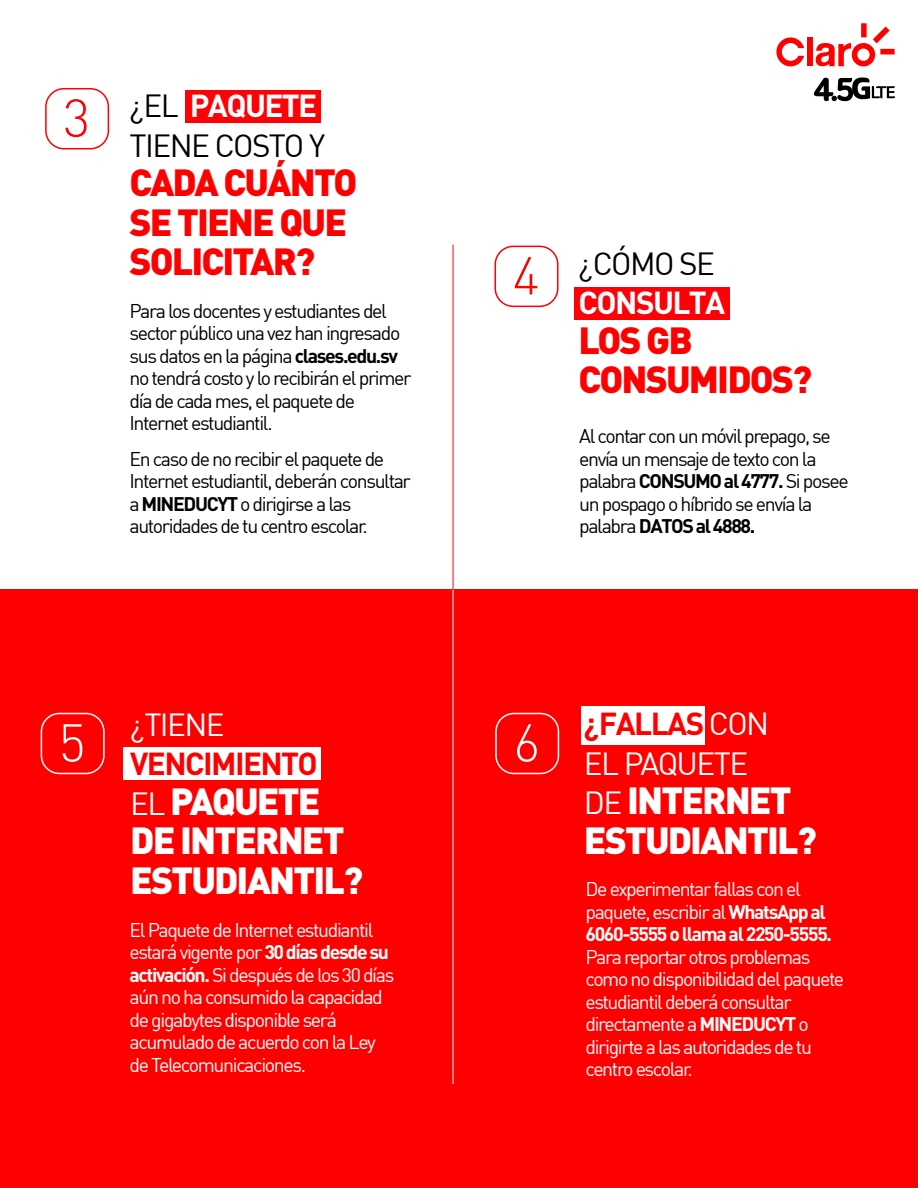
<style>
.page{position:relative;width:918px;height:1188px;background:#fff}
.page>*{position:absolute;margin:0;border:0;box-sizing:border-box;transform-origin:0 0}
.t1{font:300 52.35px "DIN";color:#f00}
.t2{font:300 52.35px "DIN";color:#fff}
.t3{font:900 37.35px/39.5px "DIN";letter-spacing:-.05em;color:#fff}
.t4{font:900 37.35px/39.5px "DIN";letter-spacing:-.05em;color:#f00}
.t5{font:31.35px/39.5px "DIN";letter-spacing:-.05em;color:#000}
.t6{font:31.35px/39.5px "DIN";letter-spacing:-.05em;color:#fff}
.t7{font:700 31.35px "DIN";letter-spacing:-.05em;color:#f00}
.t8{font:700 31.35px "DIN";letter-spacing:-.05em;color:#fff}
.t9{font:19.5px/22.5px "DIN";letter-spacing:-.07em;color:#fff}
.t10{font:19.5px/22.5px "DIN";letter-spacing:-.07em;color:#000}
.s1{font-weight:700;color:#fff}
.s2{font-weight:700}
.s3{font-weight:400;font-size:31.35px}
.s4{font-weight:700;color:#f00}
</style>
<div class="page">
<div style="left:0;top:590px;width:918px;height:598px;background:#f00"></div>
<div style="left:185px;top:90px;width:136px;height:32px;background:#ff0006"></div>
<div style="left:45px;top:88px;width:64px;height:61px;border:2px solid #f00;border-radius:18px"></div>
<div style="left:123px;top:747px;width:198px;height:33px;background:#fff"></div>
<div style="left:41px;top:713px;width:64px;height:61px;border:2px solid #fff;border-radius:18px"></div>
<div style="left:574px;top:287px;width:156px;height:32px;background:#ff0006"></div>
<div style="left:495px;top:246px;width:64px;height:61px;border:2px solid #f00;border-radius:18px"></div>
<div style="left:581px;top:706px;width:124px;height:39px;background:#fff"></div>
<div style="left:495px;top:713px;width:64px;height:61px;border:2px solid #fff;border-radius:18px"></div>
<hr style="left:453px;top:245px;width:1px;height:344px;background:#f00">
<hr style="left:453px;top:590px;width:1px;height:494px;background:#fff">
<svg style="left:813px;top:77px;width:82px;height:24px"></svg>
<svg style="left:776px;top:37px;width:28px;height:29px"></svg>
<div style="left:807px;top:37px;width:6px;height:29px;background:#f00"></div>
<svg style="left:816px;top:23px;width:79px;height:43px"></svg>
<h1 class="t1" style="left:63px;top:86px;width:28px">3</h1>
<h3 class="t5" style="left:130px;top:86px;width:197px">¿EL <span class="s1">PAQUETE<br></span>TIENE COSTO Y</h3>
<h2 class="t4" style="left:130px;top:161px;width:229px">CADA CUÁNTO<br>SE TIENE QUE<br>SOLICITAR?</h2>
<p class="t10" style="left:130px;top:299px;width:283px">Para los docentes y estudiantes del sector público una vez han ingresado sus datos en la página <span class="s2">clases.edu.sv </span>no tendrá costo y lo recibirán el primer día de cada mes, el paquete de Internet estudiantil.</p>
<p class="t10" style="left:130px;top:447px;width:283px">En caso de no recibir el paquete de Internet estudiantil, deberán consultar a <span class="s2">MINEDUCYT</span> o dirigirse a las autoridades de tu centro escolar.</p>
<h1 class="t2" style="left:59px;top:711px;width:28px">5</h1>
<h3 class="t6" style="left:130px;top:704px;width:96px">¿TIENE</h3>
<h3 class="t7" style="left:130px;top:743px;width:189px">VENCIMIENTO</h3>
<h2 class="t3" style="left:130px;top:779px;width:235px"><span class="s3">EL</span> PAQUETE<br>DE INTERNET<br>ESTUDIANTIL?</h2>
<p class="t9" style="left:130px;top:918px;width:266px">El Paquete de Internet estudiantil estará vigente por <span class="s2">30 días desde su activación.</span> Si después de los 30 días aún no ha consumido la capacidad de gigabytes disponible será acumulado de acuerdo con la Ley de Telecomunicaciones.</p>
<h1 class="t1" style="left:513px;top:243px;width:28px">4</h1>
<h3 class="t5" style="left:579px;top:243px;width:138px">¿CÓMO SE</h3>
<h3 class="t8" style="left:579px;top:283px;width:148px">CONSULTA</h3>
<h2 class="t4" style="left:579px;top:319px;width:235px">LOS GB<br>CONSUMIDOS?</h2>
<p class="t10" style="left:579px;top:425px;width:271px">Al contar con un móvil prepago, se envía un mensaje de texto con la palabra <span class="s2">CONSUMO al 4777.</span> Si posee un pospago o híbrido se envía la palabra <span class="s2">DATOS al 4888.</span></p>
<h1 class="t2" style="left:513px;top:711px;width:28px">6</h1>
<h3 class="t6" style="left:584px;top:704px;width:187px"><span class="s4">¿FALLAS</span> CON<br>EL PAQUETE</h3>
<h2 class="t3" style="left:584px;top:779px;width:235px"><span class="s3">DE</span> INTERNET<br>ESTUDIANTIL?</h2>
<p class="t9" style="left:585px;top:878px;width:248px">De experimentar fallas con el paquete, escribir al <span class="s2">WhatsApp al<br>6060-5555 o llama al 2250-5555.</span></p>
<p class="t9" style="left:585px;top:945px;width:260px">Para reportar otros problemas como no disponibilidad del paquete estudiantil deberá consultar directamente a <span class="s2">MINEDUCYT</span> o dirigirte a las autoridades de tu centro escolar.</p>
</div>
